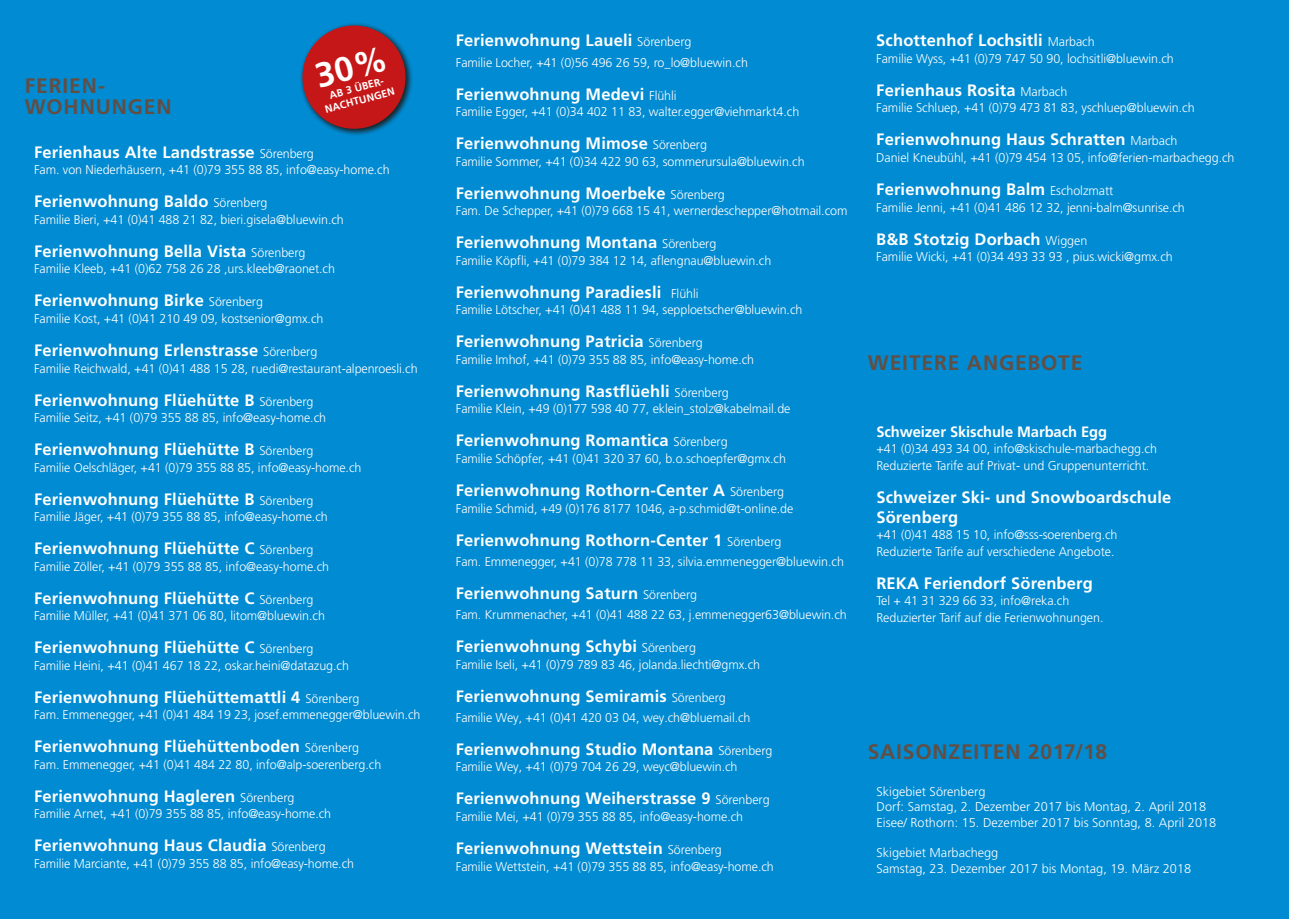
<style>
.page{position:relative;width:1289px;height:919px;background:#fff}
.page>*{position:absolute;margin:0;border:0;box-sizing:border-box;transform-origin:0 0}
.Grundtext{font:700 21px "Frutiger LT Pro";letter-spacing:.04em;color:#634e43}
.Titel{font:700 16.5px/20.2px "Frutiger LT Pro";letter-spacing:.01em;color:#fff}
.Titel-2{font:700 15px "Frutiger LT Pro";letter-spacing:-.005em;color:#fff}
.Titel-3{font:300 12.75px/16.5px "Frutiger LT Pro";letter-spacing:-.005em;color:#fff}
.Titel-4{font:700 10.5px/12.5px "Frutiger LT Pro";color:#fff;text-align:center}
.s1{font-weight:300;font-size:12.75px}
</style>
<div class="page">
<div style="left:0;top:0;width:1288px;height:918px;background:#008bd2"></div>
<div style="left:299px;top:22px;width:114px;height:114px;background:#1d1d1b;opacity:.75"></div>
<svg style="left:299px;top:22px;width:112px;height:112px"></svg>
<p class="Grundtext" style="left:25px;top:73px;width:82px">FERIEN-</p>
<p class="Grundtext" style="left:25px;top:94px;width:148px">WOHNUNGEN</p>
<p class="Titel-4" style="left:320px;top:91px;width:73px;rotate:-15deg">AB 3 ÜBER-<br>NACHTUNGEN</p>
<p class="Titel" style="left:34px;top:142px;width:281px">Ferienhaus Alte Landstrasse <span class="s1">Sörenberg</span></p>
<p class="Titel-3" style="left:34px;top:162px;width:357px">Fam. von Niederhäusern, +41 (0)79 355 88 85, info@easy-home.ch</p>
<p class="Titel" style="left:34px;top:191px;width:235px">Ferienwohnung Baldo <span class="s1">Sörenberg</span></p>
<p class="Titel-3" style="left:34px;top:211px;width:311px">Familie Bieri, +41 (0)41 488 21 82, bieri.gisela@bluewin.ch</p>
<p class="Titel" style="left:34px;top:241px;width:273px">Ferienwohnung Bella Vista <span class="s1">Sörenberg</span></p>
<p class="Titel-3" style="left:34px;top:261px;width:302px">Familie Kleeb, +41 (0)62 758 26 28 ,urs.kleeb@raonet.ch</p>
<p class="Titel" style="left:34px;top:291px;width:230px">Ferienwohnung Birke <span class="s1">Sörenberg</span></p>
<p class="Titel-3" style="left:34px;top:310px;width:291px">Familie Kost, +41 (0)41 210 49 09, kostsenior@gmx.ch</p>
<p class="Titel" style="left:34px;top:340px;width:285px">Ferienwohnung Erlenstrasse <span class="s1">Sörenberg</span></p>
<p class="Titel-3" style="left:34px;top:360px;width:385px">Familie Reichwald, +41 (0)41 488 15 28, ruedi@restaurant-alpenroesli.ch</p>
<p class="Titel" style="left:34px;top:390px;width:281px">Ferienwohnung Flüehütte B <span class="s1">Sörenberg</span></p>
<p class="Titel-3" style="left:34px;top:409px;width:293px">Familie Seitz, +41 (0)79 355 88 85, info@easy-home.ch</p>
<p class="Titel" style="left:34px;top:439px;width:281px">Ferienwohnung Flüehütte B <span class="s1">Sörenberg</span></p>
<p class="Titel-3" style="left:34px;top:459px;width:329px">Familie Oelschläger, +41 (0)79 355 88 85, info@easy-home.ch</p>
<p class="Titel" style="left:34px;top:489px;width:281px">Ferienwohnung Flüehütte B <span class="s1">Sörenberg</span></p>
<p class="Titel-3" style="left:34px;top:508px;width:295px">Familie Jäger, +41 (0)79 355 88 85, info@easy-home.ch</p>
<p class="Titel" style="left:34px;top:538px;width:281px">Ferienwohnung Flüehütte C <span class="s1">Sörenberg</span></p>
<p class="Titel-3" style="left:34px;top:558px;width:296px">Familie Zöller, +41 (0)79 355 88 85, info@easy-home.ch</p>
<p class="Titel" style="left:34px;top:588px;width:281px">Ferienwohnung Flüehütte C <span class="s1">Sörenberg</span></p>
<p class="Titel-3" style="left:34px;top:607px;width:292px">Familie Müller, +41 (0)41 371 06 80, litom@bluewin.ch</p>
<p class="Titel" style="left:34px;top:637px;width:281px">Ferienwohnung Flüehütte C <span class="s1">Sörenberg</span></p>
<p class="Titel-3" style="left:34px;top:657px;width:316px">Familie Heini, +41 (0)41 467 18 22, oskar.heini@datazug.ch</p>
<p class="Titel" style="left:34px;top:687px;width:327px">Ferienwohnung Flüehüttemattli 4 <span class="s1">Sörenberg</span></p>
<p class="Titel-3" style="left:34px;top:706px;width:388px">Fam. Emmenegger, +41 (0)41 484 19 23, josef.emmenegger@bluewin.ch</p>
<p class="Titel" style="left:34px;top:736px;width:326px">Ferienwohnung Flüehüttenboden <span class="s1">Sörenberg</span></p>
<p class="Titel-3" style="left:34px;top:756px;width:349px">Fam. Emmenegger, +41 (0)41 484 22 80, info@alp-soerenberg.ch</p>
<p class="Titel" style="left:34px;top:786px;width:262px">Ferienwohnung Hagleren <span class="s1">Sörenberg</span></p>
<p class="Titel-3" style="left:34px;top:805px;width:299px">Familie Arnet, +41 (0)79 355 88 85, info@easy-home.ch</p>
<p class="Titel" style="left:34px;top:835px;width:293px">Ferienwohnung Haus Claudia <span class="s1">Sörenberg</span></p>
<p class="Titel-3" style="left:34px;top:855px;width:321px">Familie Marciante, +41 (0)79 355 88 85, info@easy-home.ch</p>
<p class="Titel" style="left:456px;top:31px;width:237px">Ferienwohnung Laueli <span class="s1">Sörenberg</span></p>
<p class="Titel-3" style="left:456px;top:54px;width:294px">Familie Locher, +41 (0)56 496 26 59, ro_lo@bluewin.ch</p>
<p class="Titel" style="left:456px;top:84px;width:222px">Ferienwohnung Medevi <span class="s1">Flühli</span></p>
<p class="Titel-3" style="left:456px;top:104px;width:345px">Familie Egger, +41 (0)34 402 11 83, walter.egger@viehmarkt4.ch</p>
<p class="Titel" style="left:456px;top:133px;width:253px">Ferienwohnung Mimose <span class="s1">Sörenberg</span></p>
<p class="Titel-3" style="left:456px;top:153px;width:350px">Familie Sommer, +41 (0)34 422 90 63, sommerursula@bluewin.ch</p>
<p class="Titel" style="left:456px;top:183px;width:270px">Ferienwohnung Moerbeke <span class="s1">Sörenberg</span></p>
<p class="Titel-3" style="left:456px;top:203px;width:393px">Fam. De Schepper, +41 (0)79 668 15 41, wernerdeschepper@hotmail.com</p>
<p class="Titel" style="left:456px;top:232px;width:262px">Ferienwohnung Montana <span class="s1">Sörenberg</span></p>
<p class="Titel-3" style="left:456px;top:252px;width:317px">Familie Köpfli, +41 (0)79 384 12 14, aflengnau@bluewin.ch</p>
<p class="Titel" style="left:456px;top:282px;width:244px">Ferienwohnung Paradiesli <span class="s1">Flühli</span></p>
<p class="Titel-3" style="left:456px;top:302px;width:348px">Familie Lötscher, +41 (0)41 488 11 94, sepploetscher@bluewin.ch</p>
<p class="Titel" style="left:456px;top:331px;width:248px">Ferienwohnung Patricia <span class="s1">Sörenberg</span></p>
<p class="Titel-3" style="left:456px;top:351px;width:300px">Familie Imhof, +41 (0)79 355 88 85, info@easy-home.ch</p>
<p class="Titel" style="left:456px;top:381px;width:274px">Ferienwohnung Rastflüehli <span class="s1">Sörenberg</span></p>
<p class="Titel-3" style="left:456px;top:401px;width:336px">Familie Klein, +49 (0)177 598 40 77, eklein_stolz@kabelmail.de</p>
<p class="Titel" style="left:456px;top:430px;width:273px">Ferienwohnung Romantica <span class="s1">Sörenberg</span></p>
<p class="Titel-3" style="left:456px;top:450px;width:332px">Familie Schöpfer, +41 (0)41 320 37 60, b.o.schoepfer@gmx.ch</p>
<p class="Titel" style="left:456px;top:480px;width:330px">Ferienwohnung Rothorn-Center A <span class="s1">Sörenberg</span></p>
<p class="Titel-3" style="left:456px;top:500px;width:339px">Familie Schmid, +49 (0)176 8177 1046, a-p.schmid@t-online.de</p>
<p class="Titel" style="left:456px;top:529px;width:327px">Ferienwohnung Rothorn-Center 1 <span class="s1">Sörenberg</span></p>
<p class="Titel-3" style="left:456px;top:553px;width:389px">Fam. Emmenegger, +41 (0)78 778 11 33, silvia.emmenegger@bluewin.ch</p>
<p class="Titel" style="left:456px;top:583px;width:243px">Ferienwohnung Saturn <span class="s1">Sörenberg</span></p>
<p class="Titel-3" style="left:456px;top:606px;width:392px">Fam. Krummenacher, +41 (0)41 488 22 63, j.emmenegger63@bluewin.ch</p>
<p class="Titel" style="left:456px;top:636px;width:242px">Ferienwohnung Schybi <span class="s1">Sörenberg</span></p>
<p class="Titel-3" style="left:456px;top:656px;width:306px">Familie Iseli, +41 (0)79 789 83 46, jolanda.liechti@gmx.ch</p>
<p class="Titel" style="left:456px;top:685px;width:271px">Ferienwohnung Semiramis <span class="s1">Sörenberg</span></p>
<p class="Titel-3" style="left:456px;top:709px;width:296px">Familie Wey, +41 (0)41 420 03 04, wey.ch@bluemail.ch</p>
<p class="Titel" style="left:456px;top:739px;width:318px">Ferienwohnung Studio Montana <span class="s1">Sörenberg</span></p>
<p class="Titel-3" style="left:456px;top:758px;width:283px">Familie Wey, +41 (0)79 704 26 29, weyc@bluewin.ch</p>
<p class="Titel" style="left:456px;top:788px;width:315px">Ferienwohnung Weiherstrasse 9 <span class="s1">Sörenberg</span></p>
<p class="Titel-3" style="left:456px;top:808px;width:289px">Familie Mei, +41 (0)79 355 88 85, info@easy-home.ch</p>
<p class="Titel" style="left:456px;top:838px;width:267px">Ferienwohnung Wettstein <span class="s1">Sörenberg</span></p>
<p class="Titel-3" style="left:456px;top:857px;width:319px">Familie Wettstein, +41 (0)79 355 88 85, info@easy-home.ch</p>
<p class="Titel" style="left:876px;top:31px;width:220px">Schottenhof Lochsitli <span class="s1">Marbach</span></p>
<p class="Titel-3" style="left:876px;top:50px;width:299px">Familie Wyss, +41 (0)79 747 50 90, lochsitli@bluewin.ch</p>
<p class="Titel" style="left:876px;top:80px;width:192px">Ferienhaus Rosita <span class="s1">Marbach</span></p>
<p class="Titel-3" style="left:876px;top:100px;width:320px">Familie Schluep, +41 (0)79 473 81 83, yschluep@bluewin.ch</p>
<p class="Titel" style="left:876px;top:130px;width:302px">Ferienwohnung Haus Schratten <span class="s1">Marbach</span></p>
<p class="Titel-3" style="left:876px;top:149px;width:360px">Daniel Kneubühl, +41 (0)79 454 13 05, info@ferien-marbachegg.ch</p>
<p class="Titel" style="left:876px;top:179px;width:238px">Ferienwohnung Balm <span class="s1">Escholzmatt</span></p>
<p class="Titel-3" style="left:876px;top:199px;width:310px">Familie Jenni, +41 (0)41 486 12 32, jenni-balm@sunrise.ch</p>
<p class="Titel" style="left:876px;top:229px;width:212px">B&amp;B Stotzig Dorbach <span class="s1">Wiggen</span></p>
<p class="Titel-3" style="left:876px;top:248px;width:298px">Familie Wicki, +41 (0)34 493 33 93 , pius.wicki@gmx.ch</p>
<p class="Grundtext" style="left:867px;top:350px;width:216px">WEITERE ANGEBOTE</p>
<p class="Titel-2" style="left:876px;top:422px;width:232px">Schweizer Skischule Marbach Egg</p>
<p class="Titel-3" style="left:876px;top:440px;width:282px">+41 (0)34 493 34 00, info@skischule-marbachegg.ch<br>Reduzierte Tarife auf Privat- und Gruppenunterricht.</p>
<p class="Titel" style="left:876px;top:486px;width:296px">Schweizer Ski- und Snowboardschule<br>Sörenberg</p>
<p class="Titel-3" style="left:876px;top:526px;width:243px">+41 (0)41 488 15 10, info@sss-soerenberg.ch<br>Reduzierte Tarife auf verschiedene Angebote.</p>
<p class="Titel" style="left:876px;top:573px;width:218px">REKA Feriendorf Sörenberg</p>
<p class="Titel-3" style="left:876px;top:592px;width:229px">Tel + 41 31 329 66 33, info@reka.ch<br>Reduzierter Tarif auf die Ferienwohnungen.</p>
<p class="Grundtext" style="left:867px;top:738px;width:241px">SAISONZEITEN 2017/18</p>
<p class="Titel-3" style="left:876px;top:783px;width:110px">Skigebiet Sörenberg</p>
<p class="Titel-3" style="left:876px;top:799px;width:341px;line-height:15.3px">Dorf: Samstag, 2. Dezember 2017 bis Montag, 2. April 2018<br>Eisee/ Rothorn: 15. Dezember 2017 bis Sonntag, 8. April 2018</p>
<p class="Titel-3" style="left:876px;top:844px;width:123px">Skigebiet Marbachegg</p>
<p class="Titel-3" style="left:876px;top:860px;width:316px">Samstag, 23. Dezember 2017 bis Montag, 19. März 2018</p>
</div>
